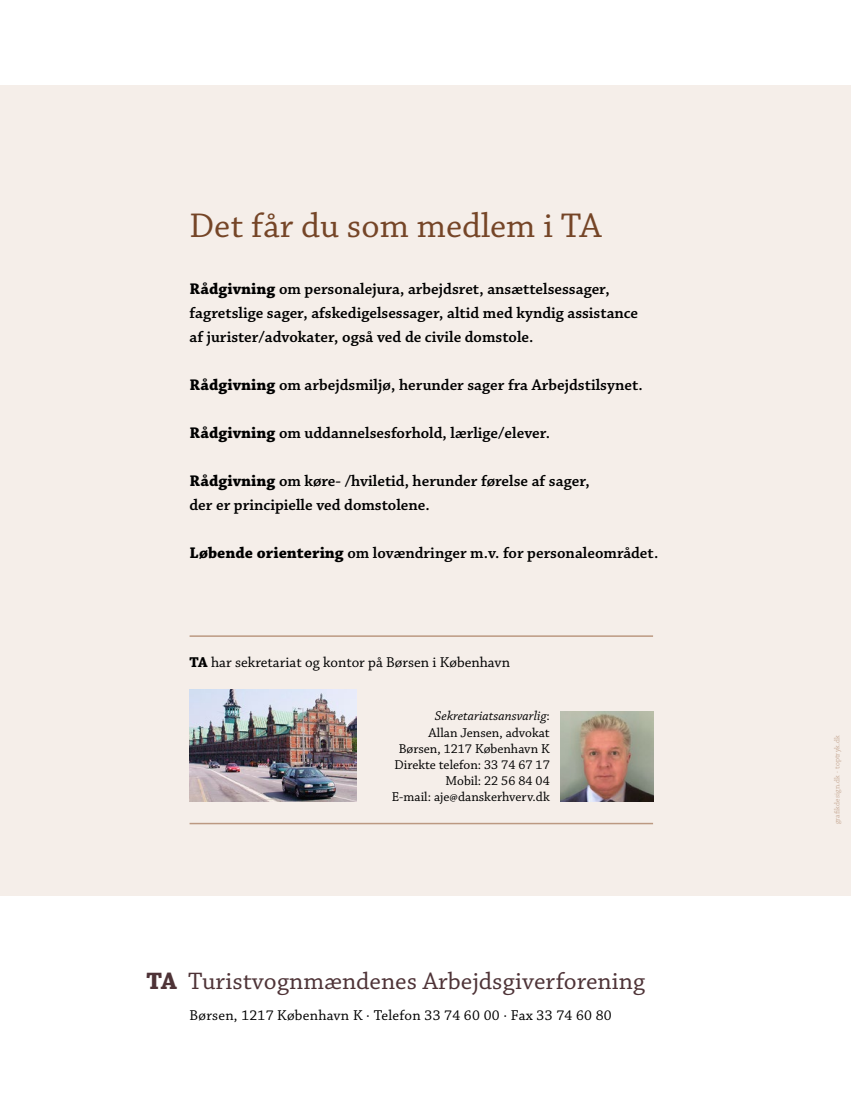
<style>
.page{position:relative;width:851px;height:1106px;background:#fff}
.page>*{position:absolute;margin:0;border:0;box-sizing:border-box;transform-origin:0 0}
.t1{font:36px "Chaparral Pro";color:#754527}
.t2{font:24.9px "Chaparral Pro Capt";color:#4e3337}
.t3{font:600 16.2px/24px "Chaparral Pro";color:#000}
.t4{font:15px "Chaparral Pro";letter-spacing:.01em;color:#000}
.t5{font:13.5px/16.2px "Chaparral Pro";color:#000;text-align:right}
.t6{font:7.5px "Chaparral Pro Light Capt";letter-spacing:.02em;color:#bc9982}
.s1{font-family:"Chaparral Pro Bold Capt";font-weight:400}
.s2{font-weight:700}
.s3{font-style:italic}
.s4{font-family:"Chaparral Pro Bold Capt"}
</style>
<div class="page">
<div style="left:0;top:85px;width:850px;height:810px;background:#f5eee9"></div>
<img style="left:189px;top:689px;width:167px;height:112px">
<hr style="left:189px;top:635px;width:464px;height:2px;background:#bc9982">
<hr style="left:189px;top:822px;width:464px;height:2px;background:#bc9982">
<img style="left:560px;top:711px;width:93px;height:90px">
<h1 class="t1" style="left:189px;top:206px;width:413px">Det får du som medlem i TA</h1>
<p class="t3" style="left:189px;top:277px;width:450px"><span class="s1">Rådgivning</span> om personalejura, arbejdsret, ansættelsessager, fagretslige sager, afskedigelsessager, altid med kyndig assistance af jurister/advokater, også ved de civile domstole.</p>
<p class="t3" style="left:189px;top:373px;width:454px"><span class="s1">Rådgivning</span> om arbejdsmiljø, herunder sager fra Arbejdstilsynet.</p>
<p class="t3" style="left:189px;top:421px;width:362px"><span class="s1">Rådgivning</span> om uddannelsesforhold, lærlige/elever.</p>
<p class="t3" style="left:189px;top:469px;width:401px"><span class="s1">Rådgivning</span> om køre- /hviletid, herunder førelse af sager, der er principielle ved domstolene.</p>
<p class="t3" style="left:189px;top:541px;width:470px"><span class="s1">Løbende orientering</span> om lovændringer m.v. for personaleområdet.</p>
<p class="t4" style="left:189px;top:653px;width:322px"><span class="s2">TA</span> har sekretariat og kontor på Børsen i København</p>
<p class="t5" style="left:392px;top:708px;width:159px"><span class="s3">Sekretariatsansvarlig</span>:<br>Allan Jensen, advokat<br>Børsen, 1217 København K<br>Direkte telefon: 33 74 67 17<br>Mobil: 22 56 84 04<br>E-mail: aje@danskerhverv.dk</p>
<h2 class="t2" style="left:146px;top:966px;width:500px"><span class="s4">TA</span> Turistvognmændenes Arbejdsgiverforening</h2>
<p class="t4" style="left:189px;top:1007px;width:423px">Børsen, 1217 København K · Telefon 33 74 60 00 · Fax 33 74 60 80</p>
<p class="t6" style="left:832px;top:824px;width:91px;rotate:-90deg">grafikdesign.dk · toptryk.dk</p>
</div>
